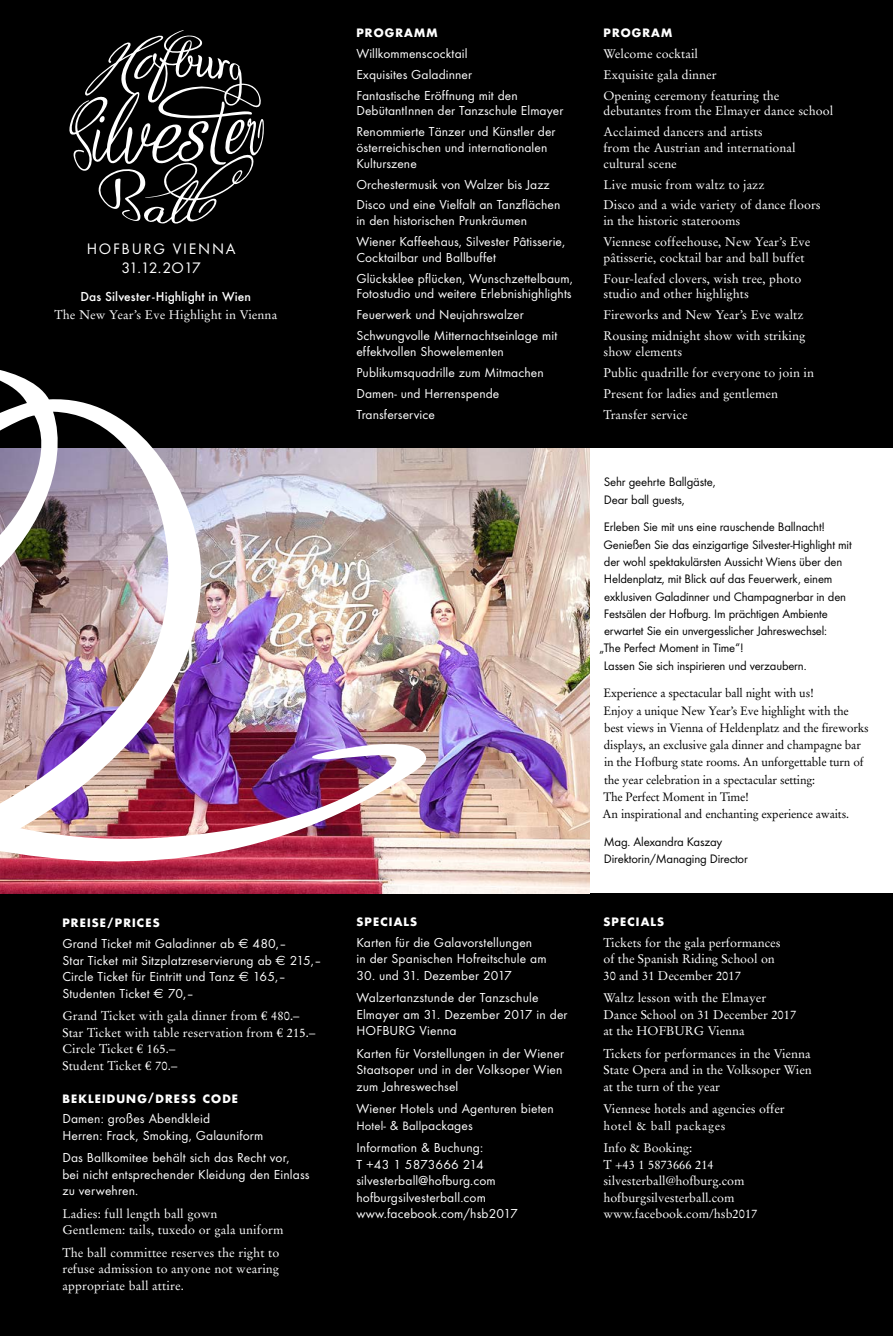
<style>
.page{position:relative;width:893px;height:1336px;background:#fff}
.page>*{position:absolute;margin:0;border:0;box-sizing:border-box;transform-origin:0 0}
.t1{font:15.75px/19.5px "Futura T";letter-spacing:.11em;color:#fff;text-align:center}
.t2{font:13.5px/16.5px "Futura T";letter-spacing:.01em;color:#fff}
.t3{font:500 13.5px "Futura T";letter-spacing:.005em;color:#fff}
.t4{font:12.75px/17.2px "Futura T";letter-spacing:-.015em;color:#000}
.t5{font:12.6px "Futura T";letter-spacing:.01em;color:#fff}
.t6{font:12.45px/16.5px "Stempel Garamond";letter-spacing:.005em;color:#fff}
.t7{font:12px/17.2px "Stempel Garamond";letter-spacing:-.015em;color:#000}
.t8{font:12px "Stempel Garamond";letter-spacing:.05em;color:#fff}
.t9{font:700 11.25px "Futura";letter-spacing:.1em;color:#fff}
.s1{font-family:"Euro Sans"}
.s2{font-family:"Euro Serif"}
.s3{font-size:13.5px}
</style>
<div class="page">
<div style="left:0;top:893px;width:893px;height:442px;background:#000"></div>
<img style="left:205px;top:447px;width:385px;height:446px">
<img style="left:205px;top:543px;width:222px;height:336px">
<div style="left:0;top:0;width:893px;height:447px;background:#000"></div>
<svg style="left:69px;top:30px;width:195px;height:194px"></svg>
<img style="left:0;top:370px;width:205px;height:523px">
<p class="t1" style="left:87px;top:239px;width:151px">HOFBURG VIENNA<br>31.12.2O17</p>
<p class="t3" style="left:81px;top:289px;width:172px">Das Silvester-Highlight in Wien</p>
<p class="t6" style="left:54px;top:306px;width:224px">The New Year’s Eve Highlight in Vienna</p>
<p class="t9" style="left:62px;top:915px;width:99px">PREISE/PRICES</p>
<p class="t2" style="left:62px;top:935px;width:261px">Grand Ticket mit Galadinner ab <span class="s1">€</span> 480,–<br>Star Ticket mit Sitzplatzreservierung ab <span class="s1">€</span> 215,– Circle Ticket für Eintritt und Tanz <span class="s1">€</span> 165,– Studenten Ticket <span class="s1">€</span> 70,–</p>
<p class="t6" style="left:62px;top:1007px;width:254px">Grand Ticket with gala dinner from <span class="s2">€</span> 480.–<br>Star Ticket with table reservation from <span class="s2">€</span> 215.–<br>Circle Ticket <span class="s2">€</span> 165.–<br>Student Ticket <span class="s2">€</span> 70.–</p>
<p class="t9" style="left:62px;top:1090px;width:177px">BEKLEIDUNG/DRESS CODE</p>
<p class="t2" style="left:62px;top:1110px;width:202px">Damen: großes Abendkleid<br>Herren: Frack, Smoking, Galauniform</p>
<p class="t2" style="left:62px;top:1149px;width:249px">Das Ballkomitee behält sich das Recht vor,<br>bei nicht entsprechender Kleidung den Einlass zu verwehren.</p>
<p class="t6" style="left:62px;top:1205px;width:223px">Ladies: full length ball gown<br>Gentlemen: tails, tuxedo or gala uniform</p>
<p class="t6" style="left:62px;top:1243px;width:218px;text-align:justify">The ball committee reserves the right to refuse admission to anyone not wearing appropriate ball attire.</p>
<p class="t9" style="left:356px;top:25px;width:82px">PROGRAMM</p>
<p class="t2" style="left:356px;top:43px;width:163px;line-height:20.9px">Willkommenscocktail<br>Exquisites Galadinner<br>Fantastische Eröffnung mit den</p>
<p class="t2" style="left:356px;top:100px;width:209px;line-height:20.9px">DebütantInnen der Tanzschule Elmayer<br>Renommierte Tänzer und Künstler der</p>
<p class="t2" style="left:356px;top:139px;width:192px;line-height:15.8px">österreichischen und internationalen<br>Kulturszene</p>
<p class="t2" style="left:356px;top:173px;width:206px;line-height:20.9px">Orchestermusik von Walzer bis Jazz<br>Disco und eine Vielfalt an Tanzflächen</p>
<p class="t2" style="left:356px;top:210px;width:210px;line-height:20.9px">in den historischen Prunkräumen<br>Wiener Kaffeehaus, Silvester Pâtisserie,</p>
<p class="t2" style="left:356px;top:247px;width:218px;line-height:20.9px">Cocktailbar und Ballbuffet<br>Glücksklee pflücken, Wunschzettelbaum,</p>
<p class="t2" style="left:356px;top:283px;width:217px;line-height:20.9px">Fotostudio und weitere Erlebnishighlights<br>Feuerwerk und Neujahrswalzer<br>Schwungvolle Mitternachtseinlage mit</p>
<p class="t2" style="left:356px;top:341px;width:189px;line-height:20.9px">effektvollen Showelementen<br>Publikumsquadrille zum Mitmachen<br>Damen- und Herrenspende<br>Transferservice</p>
<p class="t9" style="left:356px;top:913px;width:62px">SPECIALS</p>
<p class="t2" style="left:356px;top:933px;width:192px">Karten für die Galavorstellungen<br>in der Spanischen Hofreitschule am</p>
<p class="t2" style="left:356px;top:963px;width:184px;line-height:22.5px">30. und 31. Dezember 2017<br>Walzertanzstunde der Tanzschule</p>
<p class="t2" style="left:356px;top:1005px;width:213px">Elmayer am 31. Dezember 2017 in der<br>HOFBURG Vienna</p>
<p class="t2" style="left:356px;top:1044px;width:209px;text-align:justify">Karten für Vorstellungen in der Wiener Staatsoper und in der Volksoper Wien zum Jahreswechsel</p>
<p class="t2" style="left:356px;top:1100px;width:199px">Wiener Hotels und Agenturen bieten</p>
<p class="t5" style="left:356px;top:1117px;width:118px">Hotel<span class="s3">- &amp;</span> Ballp<span class="s3">ackages</span></p>
<p class="t2" style="left:356px;top:1139px;width:163px">Information &amp; Buchung:<br>T +43 1 5873666 214 silvesterball@hofburg.com hofburgsilvesterball.com www.facebook.com/hsb2017</p>
<p class="t9" style="left:603px;top:25px;width:70px">PROGRAM</p>
<p class="t6" style="left:603px;top:43px;width:178px;line-height:20.9px">Welcome cocktail<br>Exquisite gala dinner<br>Opening ceremony featuring the</p>
<p class="t6" style="left:603px;top:101px;width:231px;line-height:20.9px">debutantes from the Elmayer dance school<br>Acclaimed dancers and artists</p>
<p class="t6" style="left:603px;top:140px;width:194px;line-height:15.8px">from the Austrian and international cultural scene</p>
<p class="t6" style="left:603px;top:174px;width:219px;line-height:20.9px">Live music from waltz to jazz<br>Disco and a wide variety of dance floors</p>
<p class="t6" style="left:603px;top:210px;width:208px;line-height:20.9px">in the historic staterooms<br>Viennese coffeehouse, New Year’s Eve</p>
<p class="t6" style="left:603px;top:247px;width:203px;line-height:20.9px">pâtisserie, cocktail bar and ball buffet<br>Four-leafed clovers, wish tree, photo</p>
<p class="t6" style="left:603px;top:284px;width:203px;line-height:20.9px">studio and other highlights<br>Fireworks and New Year’s Eve waltz<br>Rousing midnight show with striking</p>
<p class="t6" style="left:603px;top:341px;width:212px;line-height:20.9px">show elements<br>Public quadrille for everyone to join in<br>Present for ladies and gentlemen<br>Transfer service</p>
<p class="t4" style="left:604px;top:473px;width:113px">Sehr geehrte Ballgäste,<br>Dear ball guests,</p>
<p class="t4" style="left:604px;top:518px;width:223px">Erleben Sie mit uns eine rauschende Ballnacht!</p>
<p class="t4" style="left:603px;top:535px;width:250px">Genießen Sie das einzigartige Silvester-Highlight mit</p>
<p class="t4" style="left:604px;top:553px;width:240px">der wohl spektakulärsten Aussicht Wiens über den</p>
<p class="t4" style="left:604px;top:570px;width:230px">Heldenplatz, mit Blick auf das Feuerwerk, einem</p>
<p class="t4" style="left:604px;top:587px;width:244px">exklusiven Galadinner und Champagnerbar in den</p>
<p class="t4" style="left:604px;top:604px;width:225px">Festsälen der Hofburg. Im prächtigen Ambiente</p>
<p class="t4" style="left:604px;top:622px;width:225px">erwartet Sie ein unvergesslicher Jahreswechsel:</p>
<p class="t4" style="left:599px;top:639px;width:146px">„The Perfect Moment in Time“!</p>
<p class="t4" style="left:604px;top:656px;width:204px">Lassen Sie sich inspirieren und verzaubern.</p>
<p class="t7" style="left:603px;top:684px;width:268px">Experience a spectacular ball night with us!<br>Enjoy a unique New Year’s Eve highlight with the best views in Vienna of Heldenplatz and the fireworks displays, an exclusive gala dinner and champagne bar in the Hofburg state rooms. An unforgettable turn of the year celebration in a spectacular setting:<br>The Perfect Moment in Time!<br>An inspirational and enchanting experience awaits.</p>
<p class="t4" style="left:604px;top:833px;width:146px">Mag. Alexandra Kaszay<br>Direktorin/Managing Director</p>
<p class="t9" style="left:603px;top:913px;width:62px">SPECIALS</p>
<p class="t6" style="left:603px;top:934px;width:179px">Tickets for the gala performances of the Spanish Riding School on<br>30 and 31 December 2017</p>
<p class="t6" style="left:603px;top:989px;width:194px">Waltz lesson with the Elmayer<br>Dance School on 31 December 2017 at the HOFBURG Vienna</p>
<p class="t6" style="left:603px;top:1045px;width:210px;text-align:justify">Tickets for performances in the Vienna State Opera and in the Volksoper Wien at the turn of the year</p>
<p class="t6" style="left:603px;top:1100px;width:183px">Viennese hotels and agencies offer</p>
<p class="t8" style="left:603px;top:1118px;width:123px">hotel &amp; ball packages</p>
<p class="t6" style="left:603px;top:1139px;width:156px">Info &amp; Booking:<br>T +43 1 5873666 214 silvesterball@hofburg.com hofburgsilvesterball.com www.facebook.com/hsb2017</p>
</div>
